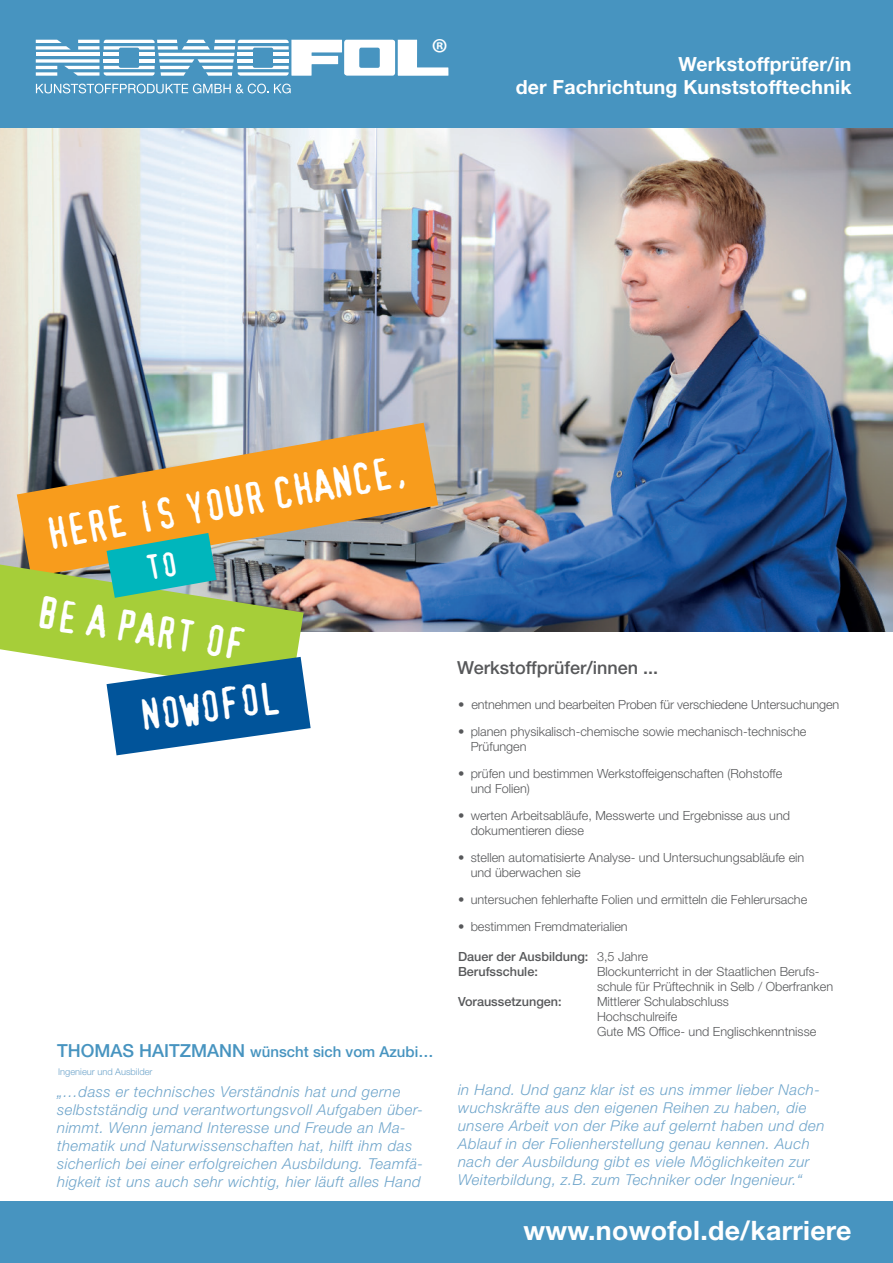
<style>
.page{position:relative;width:893px;height:1263px;background:#fff}
.page>*{position:absolute;margin:0;border:0;box-sizing:border-box;transform-origin:0 0}
.t1{font:42.45px "Confidential";color:#fff}
.t2{font:40.8px "Myriad Pro";color:#fff}
.t3{font:700 26.7px "Helvetica Neue";letter-spacing:.01em;color:#fff}
.t4{font:700 19.5px/23.4px "Helvetica Neue";letter-spacing:.01em;color:#fff;text-align:right}
.t5{font:500 18px "Helvetica Neue";color:#57585a}
.t6{font:italic 300 15px/18px "Helvetica Neue";letter-spacing:.03em;color:#6fa5cb}
.t7{font:500 15px "Helvetica Neue";color:#4794c0}
.t8{font:300 12.6px/15px "Helvetica Neue";color:#57585a}
.t9{font:500 12.6px "Helvetica Neue";color:#57585a}
.t10{font:300 9.3px "Helvetica Neue";color:#6fa5cb}
.s1{font-weight:300}
.s2{font-size:18px}
</style>
<div class="page">
<img style="left:0;top:127px;width:893px;height:504px">
<svg style="left:17px;top:423px;width:421px;height:154px;fill:#f89c1c"></svg>
<div style="left:0;top:0;width:893px;height:127px;background:#4794c0"></div>
<div style="left:0;top:1201px;width:893px;height:62px;background:#4794c0"></div>
<svg style="left:36px;top:84px;width:255px;height:9px"></svg>
<svg style="left:36px;top:39px;width:412px;height:37px"></svg>
<svg style="left:0;top:533px;width:311px;height:222px"></svg>
<p class="t2" style="left:431px;top:28px;width:19px">®</p>
<p class="t4" style="left:516px;top:51px;width:337px">Werkstoffprüfer/in<br>der Fachrichtung Kunststofftechnik</p>
<p class="t1" style="left:42px;top:511px;width:374px;rotate:-10deg">HERE IS YOUR CHANCE,</p>
<p class="t1" style="left:41px;top:588px;width:214px;rotate:9deg">BE A PART OF</p>
<p class="t1" style="left:136px;top:692px;width:144px;rotate:-8deg">NOWOFOL</p>
<p class="t5" style="left:457px;top:657px;width:203px">Werkstoffprüfer/innen ...</p>
<p class="t8" style="left:458px;top:697px;width:383px">• entnehmen und bearbeiten Proben für verschiedene Untersuchungen</p>
<p class="t8" style="left:471px;top:724px;width:337px;text-indent:-13px">• planen physikalisch-chemische sowie mechanisch-technische<br>Prüfungen</p>
<p class="t8" style="left:471px;top:766px;width:313px;text-indent:-13px">• prüfen und bestimmen Werkstoffeigenschaften (Rohstoffe und Folien)</p>
<p class="t8" style="left:471px;top:808px;width:321px;text-indent:-13px">• werten Arbeitsabläufe, Messwerte und Ergebnisse aus und dokumentieren diese</p>
<p class="t8" style="left:471px;top:850px;width:335px;text-indent:-13px">• stellen automatisierte Analyse- und Untersuchungsabläufe ein und überwachen sie</p>
<p class="t8" style="left:458px;top:892px;width:351px">• untersuchen fehlerhafte Folien und ermitteln die Fehlerursache</p>
<p class="t8" style="left:458px;top:919px;width:171px">• bestimmen Fremdmaterialien</p>
<p class="t9" style="left:458px;top:949px;width:192px">Dauer der Ausbildung: <span class="s1">3,5 Jahre</span></p>
<p class="t9" style="left:458px;top:964px;width:81px">Berufsschule:</p>
<p class="t8" style="left:597px;top:964px;width:238px">Blockunterricht in der Staatlichen Berufs&shy;schule für Prüftechnik in Selb / Oberfranken</p>
<p class="t9" style="left:458px;top:994px;width:105px">Voraussetzungen:</p>
<p class="t8" style="left:597px;top:994px;width:133px">Mittlerer Schulabschluss</p>
<p class="t8" style="left:597px;top:1009px;width:82px">Hochschulreife</p>
<p class="t8" style="left:597px;top:1024px;width:221px">Gute MS Office- und Englischkenntnisse</p>
<p class="t7" style="left:57px;top:1043px;width:378px"><span class="s2">THOMAS HAITZMANN</span> wünscht sich vom Azubi…</p>
<p class="t6" style="left:57px;top:1082px;width:367px">„…dass er technisches Verständnis hat und gerne selbstständig und verantwortungsvoll Aufgaben über&shy;nimmt. Wenn jemand Interesse und Freude an Ma&shy;thematik und Naturwissenschaften hat, hilft ihm das sicherlich bei einer erfolgreichen Ausbildung. Teamfä&shy;higkeit ist uns auch sehr wichtig, hier läuft alles Hand</p>
<p class="t6" style="left:458px;top:1081px;width:368px">in Hand. Und ganz klar ist es uns immer lieber Nach&shy;wuchskräfte aus den eigenen Reihen zu haben, die unsere Arbeit von der Pike auf gelernt haben und den Ablauf in der Folienherstellung genau kennen. Auch nach der Ausbildung gibt es viele Möglichkeiten zur Weiterbildung, z.B. zum Techniker oder Ingenieur.“</p>
<p class="t10" style="left:58px;top:1066px;width:96px">Ingenieur und Ausbilder</p>
<p class="t3" style="left:523px;top:1214px;width:330px">www.nowofol.de/karriere</p>
</div>
